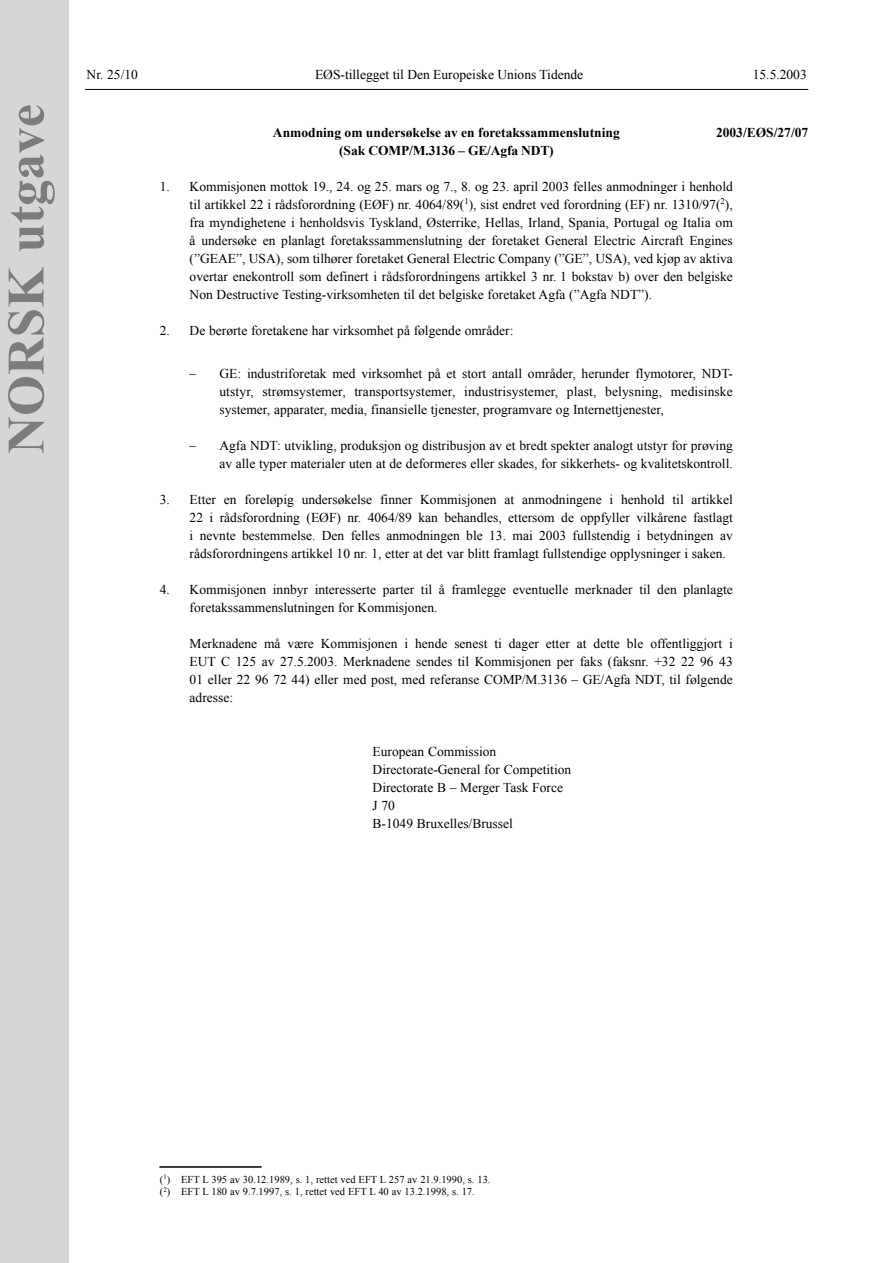
<style>
.page{position:relative;width:893px;height:1263px;background:#fff}
.page>*{position:absolute;margin:0;border:0;box-sizing:border-box;transform-origin:0 0}
.t1{font:700 52.5px "Times New Roman";color:#7c7c7c}
.t2{font:13.5px/18px "Times New Roman";color:#000;text-align:justify}
.t3{font:700 13.5px "Times New Roman";color:#000}
.t4{font:10.5px/12.6px "Times New Roman";color:#000}
</style>
<div class="page">
<hr style="left:85px;top:89px;width:723px;height:1px;background:#000">
<div style="left:0;top:0;width:68px;height:1263px;background:#d6d6d6"></div>
<hr style="left:159px;top:1167px;width:102px;height:1px;background:#000">
<h1 class="t1" style="left:-3px;top:454px;width:351px;rotate:-90deg">NORSK utgave</h1>
<p class="t2" style="left:87px;top:66px;width:53px">Nr. 25/10</p>
<p class="t2" style="left:315px;top:66px;width:270px">EØS-tillegget til Den Europeiske Unions Tidende</p>
<p class="t2" style="left:752px;top:66px;width:55px">15.5.2003</p>
<p class="t3" style="left:273px;top:125px;width:348px">Anmodning om undersøkelse av en foretakssammenslutning</p>
<p class="t3" style="left:716px;top:125px;width:94px">2003/EØS/27/07</p>
<p class="t3" style="left:339px;top:143px;width:216px">(Sak COMP/M.3136 – GE/Agfa NDT)</p>
<p class="t2" style="left:190px;top:177px;width:544px;text-indent:-30px">1. Kommisjonen mottok 19., 24. og 25. mars og 7., 8. og 23. april 2003 felles anmodninger i henhold til artikkel 22 i rådsforordning (EØF) nr. 4064/89(<sup>1</sup>), sist endret ved forordning (EF) nr. 1310/97(<sup>2</sup>), fra myndighetene i henholdsvis Tyskland, Østerrike, Hellas, Irland, Spania, Portugal og Italia om å undersøke en planlagt foretakssammenslutning der foretaket General Electric Aircraft Engines (”GEAE”, USA), som tilhører foretaket General Electric Company (”GE”, USA), ved kjøp av aktiva overtar enekontroll som definert i rådsforordningens artikkel 3 nr. 1 bokstav b) over den belgiske Non Destructive Testing-virksomheten til det belgiske foretaket Agfa (”Agfa NDT”).</p>
<p class="t2" style="left:160px;top:321px;width:355px">2. De berørte foretakene har virksomhet på følgende områder:</p>
<p class="t2" style="left:219px;top:365px;width:515px;text-indent:-30px">– GE: industriforetak med virksomhet på et stort antall områder, herunder flymotorer, NDT&shy;utstyr, strømsystemer, transportsystemer, industrisystemer, plast, belysning, medisinske systemer, apparater, media, finansielle tjenester, programvare og Internettjenester,</p>
<p class="t2" style="left:190px;top:437px;width:544px;text-align:right">– Agfa NDT: utvikling, produksjon og distribusjon av et bredt spekter analogt utstyr for prøving av alle typer materialer uten at de deformeres eller skades, for sikkerhets- og kvalitetskontroll.</p>
<p class="t2" style="left:190px;top:491px;width:544px;text-indent:-30px">3. Etter en foreløpig undersøkelse finner Kommisjonen at anmodningene i henhold til artikkel 22 i rådsforordning (EØF) nr. 4064/89 kan behandles, ettersom de oppfyller vilkårene fastlagt i nevnte bestemmelse. Den felles anmodningen ble 13. mai 2003 fullstendig i betydningen av rådsforordningens artikkel 10 nr. 1, etter at det var blitt framlagt fullstendige opplysninger i saken.</p>
<p class="t2" style="left:190px;top:581px;width:544px;text-indent:-30px">4. Kommisjonen innbyr interesserte parter til å framlegge eventuelle merknader til den planlagte foretakssammenslutningen for Kommisjonen.</p>
<p class="t2" style="left:190px;top:635px;width:544px">Merknadene må være Kommisjonen i hende senest ti dager etter at dette ble offentliggjort i EUT C 125 av 27.5.2003. Merknadene sendes til Kommisjonen per faks (faksnr. +32 22 96 43<br>01 eller 22 96 72 44) eller med post, med referanse COMP/M.3136 – GE/Agfa NDT, til følgende adresse:</p>
<p class="t2" style="left:372px;top:743px;width:200px;text-align:left">European Commission<br>Directorate-General for Competition<br>Directorate B – Merger Task Force<br>J 70<br>B-1049 Bruxelles/Brussel</p>
<p class="t4" style="left:160px;top:1173px;width:332px">(<sup>1</sup>) EFT L 395 av 30.12.1989, s. 1, rettet ved EFT L 257 av 21.9.1990, s. 13. (<sup>2</sup>) EFT L 180 av 9.7.1997, s. 1, rettet ved EFT L 40 av 13.2.1998, s. 17.</p>
</div>
